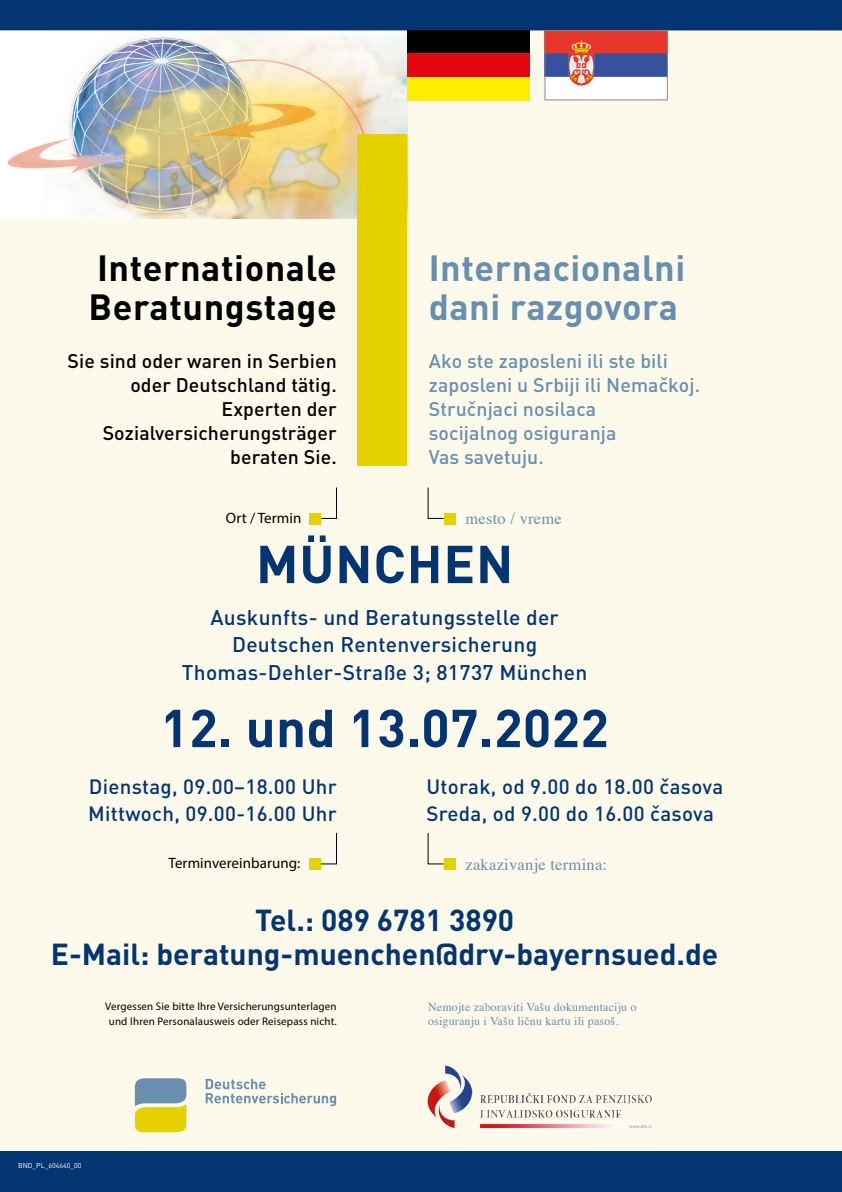
<style>
.page{position:relative;width:842px;height:1192px;background:#fdfaeb}
.page>*{position:absolute;margin:0;border:0;box-sizing:border-box;transform-origin:0 0}
.t1{font:700 52.5px "DIN Pro";letter-spacing:.005em;color:#033572}
.t2{font:700 36px/39px "DIN Pro";letter-spacing:.015em;color:#688fb0}
.t3{font:700 36px/39px "DIN Pro";letter-spacing:.015em;color:#000}
.t4{font:700 30px/34px "DIN Pro";color:#033572;text-align:center}
.t5{font:500 21px/27.5px "DIN Pro";letter-spacing:.015em;color:#033572;text-align:center}
.t6{font:500 20.5px/27.5px "DIN Pro";letter-spacing:.015em;color:#033572}
.t7{font:500 19.5px/24px "DIN Pro";letter-spacing:.005em;color:#688fb0}
.t8{font:500 19.5px/24px "DIN Pro";letter-spacing:.005em;color:#000;text-align:right}
.t9{font:16.5px "Times";letter-spacing:.015em;color:#688fb0}
.t10{font:15px "Myriad Pro";letter-spacing:.005em;color:#000}
.t11{font:12px/14.5px "Times";letter-spacing:.015em;color:#688fb0}
.t12{font:11px/14.5px "Myriad Pro";letter-spacing:.015em;color:#000;text-align:center}
.t13{font:7px "FFDIN";color:#fff}
</style>
<div class="page">
<div style="left:0;top:1151px;width:842px;height:41px;background:#033572"></div>
<img style="left:0;top:30px;width:407px;height:188px">
<div style="left:309px;top:513px;width:12px;height:12px;background:#e6d100"></div>
<div style="left:309px;top:858px;width:12px;height:12px;background:#e6d100"></div>
<svg style="left:320px;top:487px;width:17px;height:32px"></svg>
<svg style="left:320px;top:833px;width:17px;height:31px"></svg>
<svg style="left:428px;top:487px;width:16px;height:32px"></svg>
<svg style="left:428px;top:833px;width:16px;height:31px"></svg>
<div style="left:358px;top:134px;width:49px;height:332px;background:#e6d100"></div>
<div style="left:444px;top:513px;width:11px;height:12px;background:#e6d100"></div>
<div style="left:444px;top:858px;width:11px;height:12px;background:#e6d100"></div>
<div style="left:0;top:0;width:842px;height:30px;background:#033572"></div>
<svg style="left:135px;top:1078px;width:51px;height:54px;background:#afb766"></svg>
<svg style="left:206px;top:1079px;width:130px;height:27px"></svg>
<img style="left:445px;top:1066px;width:28px;height:47px">
<div style="left:407px;top:30px;width:123px;height:24px;background:#000"></div>
<div style="left:407px;top:54px;width:123px;height:23px;background:#e30613"></div>
<div style="left:407px;top:77px;width:123px;height:23px;background:#ffed00"></div>
<img style="left:547px;top:32px;width:118px;height:66px">
<div style="left:545px;top:30px;width:122px;height:70px;border:1px solid #878787"></div>
<h2 class="t3" style="left:89px;top:247px;width:250px">Internationale<br>Beratungstage</h2>
<p class="t8" style="left:68px;top:348px;width:271px">Sie sind oder waren in Serbien oder Deutschland tätig.<br>Experten der<br>Sozialversicherungsträger beraten Sie.</p>
<h2 class="t2" style="left:429px;top:247px;width:258px">Internacionalni dani razgovora</h2>
<p class="t7" style="left:429px;top:348px;width:273px">Ako ste zaposleni ili ste bili zaposleni u Srbiji ili Nemačkoj.<br>Stručnjaci nosilaca<br>socijalnog osiguranja<br>Vas savetuju.</p>
<p class="t10" style="left:226px;top:509px;width:77px">Ort / Termin</p>
<p class="t9" style="left:465px;top:503px;width:98px">mesto / vreme</p>
<h1 class="t1" style="left:256px;top:528px;width:259px">MÜNCHEN</h1>
<p class="t5" style="left:182px;top:603px;width:407px">Auskunfts- und Beratungsstelle der<br>Deutschen Rentenversicherung<br>Thomas-Dehler-Straße 3; 81737 München</p>
<h1 class="t1" style="left:160px;top:692px;width:450px">12. und 13.07.2022</h1>
<p class="t6" style="left:88px;top:772px;width:250px">Dienstag, 09.00–18.00 Uhr<br>Mittwoch, 09.00-16.00 Uhr</p>
<p class="t6" style="left:426px;top:772px;width:298px">Utorak, od 9.00 do 18.00 časova<br>Sreda, od 9.00 do 16.00 časova</p>
<p class="t10" style="left:169px;top:853px;width:133px">Terminvereinbarung:</p>
<p class="t9" style="left:465px;top:849px;width:143px">zakazivanje termina:</p>
<h3 class="t4" style="left:51px;top:902px;width:669px">Tel.: 089 6781 3890<br>E-Mail: beratung-muenchen@drv-bayernsued.de</h3>
<p class="t12" style="left:105px;top:999px;width:233px">Vergessen Sie bitte Ihre Versicherungsunterlagen und Ihren Personalausweis oder Reisepass nicht.</p>
<p class="t11" style="left:428px;top:998px;width:210px">Nemojte zaboraviti Vašu dokumentaciju o osiguranju i Vašu ličnu kartu ili pasoš.</p>
<p class="t13" style="left:18px;top:1161px;width:65px">BND_PL_604640_00</p>
</div>
